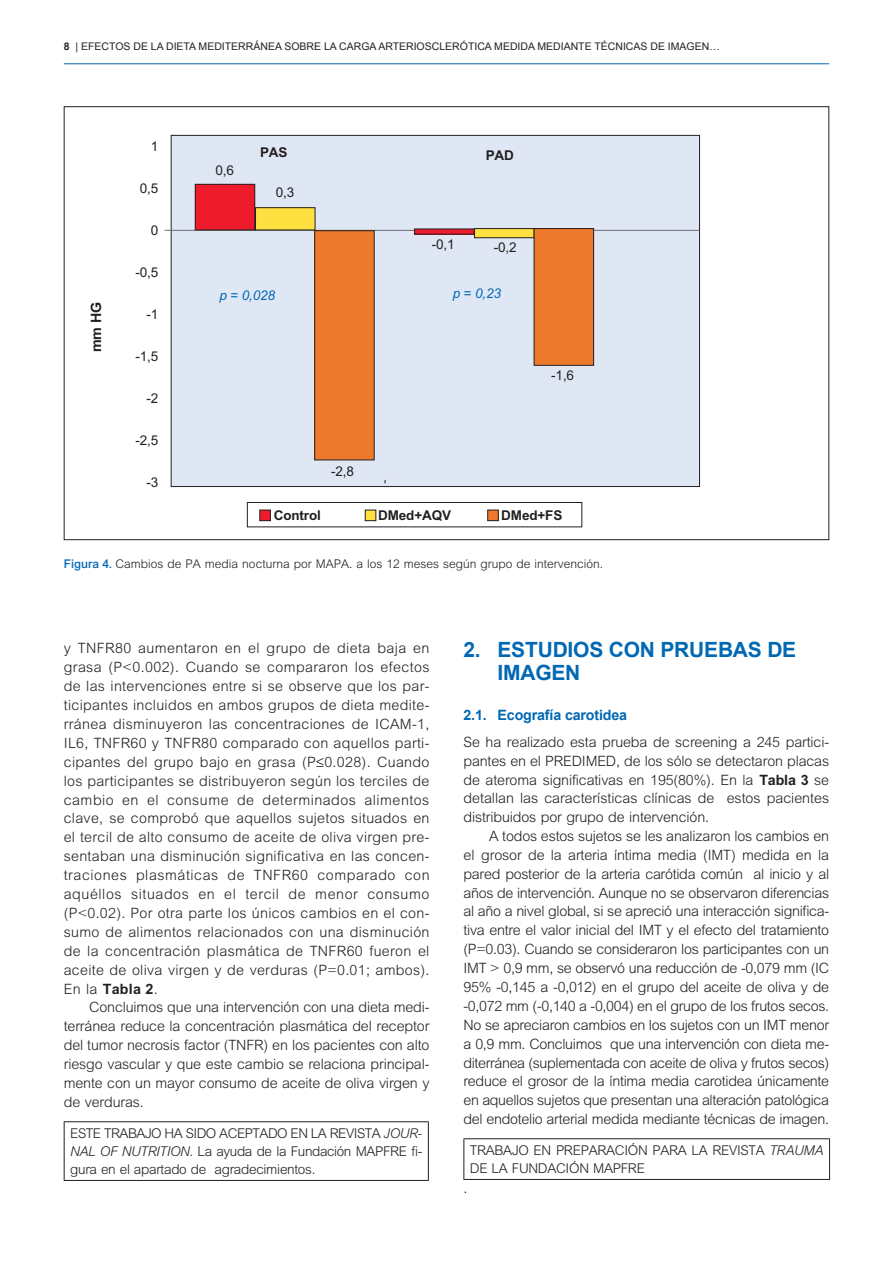
<style>
.page{position:relative;width:893px;height:1263px;background:#fff}
.page>*{position:absolute;margin:0;border:0;box-sizing:border-box;transform-origin:0 0}
.t1{font:700 21px/22.5px "Arial";letter-spacing:-.01em;color:#0168b3}
.t2{font:300 14.25px/18.9px "M Arial";letter-spacing:-.01em;color:#231f20;text-align:justify}
.t3{font:700 14.25px "Arial";letter-spacing:-.01em;color:#0168b3}
.t4{font:700 14.25px "M Arial";color:#231f20}
.t5{font:300 13.5px/18px "M Arial";letter-spacing:-.02em;color:#231f20;text-align:justify}
.t6{font:13.5px "M Arial";color:#231f20}
.t7{font:700 13.5px "M Arial";letter-spacing:-.01em;color:#231f20}
.t8{font:italic 13.5px "M Arial";color:#0168b3}
.t9{font:300 12px "M Arial";color:#231f20}
.t10{font:10.5px "Arial";color:#231f20}
.s1{font-weight:700}
.s2{font-family:"Arial";font-weight:500;color:#0168b3}
.s3{font-style:italic}
</style>
<div class="page">
<hr style="left:64px;top:63px;width:765px;height:1px;background:#0168b3">
<hr style="left:64px;top:1121px;width:365px;height:1px;background:#231f20">
<hr style="left:64px;top:1122px;width:1px;height:58px;background:#231f20">
<hr style="left:428px;top:1122px;width:1px;height:58px;background:#231f20">
<hr style="left:64px;top:1180px;width:365px;height:1px;background:#231f20">
<hr style="left:463px;top:1138px;width:367px;height:1px;background:#231f20">
<hr style="left:463px;top:1139px;width:1px;height:40px;background:#231f20">
<hr style="left:829px;top:1139px;width:1px;height:40px;background:#231f20">
<hr style="left:463px;top:1179px;width:367px;height:1px;background:#231f20">
<div style="left:171px;top:135px;width:528px;height:351px;background:#e0e7f4"></div>
<hr style="left:165px;top:230px;width:534px;height:1px;background:#6c6d70">
<div style="left:195px;top:184px;width:60px;height:46px;background:#ee1b2c"></div>
<div style="left:195px;top:184px;width:60px;height:46px;border:1px solid #231f20"></div>
<div style="left:255px;top:208px;width:60px;height:22px;background:#ffe041"></div>
<div style="left:255px;top:207px;width:60px;height:23px;border:1px solid #231f20"></div>
<div style="left:315px;top:231px;width:59px;height:229px;background:#ed792d"></div>
<div style="left:314px;top:230px;width:61px;height:230px;border:1px solid #231f20"></div>
<div style="left:415px;top:229px;width:59px;height:5px;background:#ee1b2c"></div>
<div style="left:475px;top:229px;width:59px;height:9px;background:#ffe041"></div>
<div style="left:474px;top:228px;width:60px;height:10px;border:1px solid #231f20"></div>
<div style="left:534px;top:229px;width:60px;height:136px;background:#ed792d"></div>
<div style="left:534px;top:228px;width:60px;height:138px;border:1px solid #231f20"></div>
<div style="left:247px;top:502px;width:335px;height:25px;border:1px solid #231f20"></div>
<div style="left:260px;top:510px;width:10px;height:11px;background:#ee1b2c"></div>
<div style="left:259px;top:510px;width:12px;height:11px;border:1px solid #231f20"></div>
<div style="left:365px;top:510px;width:11px;height:11px;background:#ffe041"></div>
<div style="left:365px;top:510px;width:11px;height:11px;border:1px solid #231f20"></div>
<div style="left:488px;top:510px;width:10px;height:11px;background:#ed792d"></div>
<div style="left:487px;top:510px;width:12px;height:11px;border:1px solid #231f20"></div>
<p class="t10" style="left:64px;top:40px;width:658px"><span class="s1">8</span> | EFECTOS DE LA DIETA MEDITERRÁNEA SOBRE LA CARGA ARTERIOSCLERóTICA MEDIDA MEDIANTE TÉCNICAS DE IMAGEN…</p>
<p class="t4" style="left:88px;top:352px;width:52px;rotate:-90deg">mm HG</p>
<p class="t6" style="left:151px;top:138px;width:9px">1</p>
<p class="t6" style="left:140px;top:180px;width:20px">0,5</p>
<p class="t6" style="left:151px;top:222px;width:9px">0</p>
<p class="t6" style="left:135px;top:264px;width:24px">-0,5</p>
<p class="t6" style="left:146px;top:306px;width:13px">-1</p>
<p class="t6" style="left:135px;top:348px;width:24px">-1,5</p>
<p class="t6" style="left:146px;top:390px;width:13px">-2</p>
<p class="t6" style="left:135px;top:432px;width:24px">-2,5</p>
<p class="t6" style="left:146px;top:474px;width:13px">-3</p>
<p class="t6" style="left:215px;top:163px;width:20px">0,6</p>
<p class="t7" style="left:260px;top:144px;width:29px">PAS</p>
<p class="t6" style="left:276px;top:185px;width:20px">0,3</p>
<p class="t7" style="left:486px;top:147px;width:30px">PAD</p>
<p class="t6" style="left:432px;top:237px;width:24px">-0,1</p>
<p class="t6" style="left:494px;top:239px;width:24px">-0,2</p>
<p class="t8" style="left:219px;top:287px;width:57px">p = 0,028</p>
<p class="t8" style="left:453px;top:285px;width:50px">p = 0,23</p>
<p class="t6" style="left:331px;top:464px;width:24px">-2,8</p>
<p class="t6" style="left:551px;top:368px;width:24px">-1,6</p>
<p class="t7" style="left:274px;top:507px;width:49px">Control</p>
<p class="t7" style="left:378px;top:507px;width:74px">DMed+AQV</p>
<p class="t7" style="left:501px;top:507px;width:63px">DMed+FS</p>
<p class="t9" style="left:64px;top:557px;width:541px"><span class="s2">Figura 4.</span> Cambios de PA media nocturna por MAPA. a los 12 meses según grupo de intervención.</p>
<p class="t2" style="left:64px;top:639px;width:367px">y TNFR80 aumentaron en el grupo de dieta baja en grasa (P&lt;0.002). Cuando se compararon los efectos de las intervenciones entre si se observe que los par&shy;ticipantes incluidos en ambos grupos de dieta medite&shy;rránea disminuyeron las concentraciones de ICAM-1, IL6, TNFR60 y TNFR80 comparado con aquellos parti&shy;cipantes del grupo bajo en grasa (P≤0.028). Cuando los participantes se distribuyeron según los terciles de cambio en el consume de determinados alimentos clave, se comprobó que aquellos sujetos situados en el tercil de alto consumo de aceite de oliva virgen pre&shy;sentaban una disminución significativa en las concen&shy;traciones plasmáticas de TNFR60 comparado con aquéllos situados en el tercil de menor consumo (P&lt;0.02). Por otra parte los únicos cambios en el con&shy;sumo de alimentos relacionados con una disminución de la concentración plasmática de TNFR60 fueron el aceite de oliva virgen y de verduras (P=0.01; ambos).<br>En la <span class="s1">Tabla 2</span>.</p>
<p class="t2" style="left:64px;top:998px;width:367px;text-indent:26px">Concluimos que una intervención con una dieta medi&shy;terránea reduce la concentración plasmática del receptor del tumor necrosis factor (TNFR) en los pacientes con alto riesgo vascular y que este cambio se relaciona principal&shy;mente con un mayor consumo de aceite de oliva virgen y de verduras.</p>
<p class="t5" style="left:70px;top:1125px;width:354px">ESTE TRABAJO HA SIDO ACEPTADO EN LA REVISTA <span class="s3">JOUR-NAL OF NUTRITION</span>. La ayuda de la Fundación MAPFRE fi&shy;gura en el apartado de agradecimientos.</p>
<h1 class="t1" style="left:497px;top:639px;width:300px;text-indent:-34px">2. ESTUDIOS CON PRUEBAS DE<br>IMAGEN</h1>
<p class="t3" style="left:463px;top:705px;width:165px">2.1. Ecografía carotidea</p>
<p class="t2" style="left:463px;top:733px;width:367px">Se ha realizado esta prueba de screening a 245 partici&shy;pantes en el PREDIMED, de los sólo se detectaron placas de ateroma significativas en 195(80%). En la <span class="s1">Tabla 3</span> se detallan las características clínicas de estos pacientes distribuidos por grupo de intervención.</p>
<p class="t2" style="left:463px;top:826px;width:367px;text-indent:26px">A todos estos sujetos se les analizaron los cambios en el grosor de la arteria íntima media (IMT) medida en la pared posterior de la arteria carótida común al inicio y al años de intervención. Aunque no se observaron diferencias al año a nivel global, si se apreció una interacción significa&shy;tiva entre el valor inicial del IMT y el efecto del tratamiento (P=0.03). Cuando se consideraron los participantes con un IMT &gt; 0,9 mm, se observó una reducción de -0,079 mm (IC 95% -0,145 a -0,012) en el grupo del aceite de oliva y de -0,072 mm (-0,140 a -0,004) en el grupo de los frutos secos.<br>No se apreciaron cambios en los sujetos con un IMT menor a 0,9 mm. Concluimos que una intervención con dieta me&shy;diterránea (suplementada con aceite de oliva y frutos secos) reduce el grosor de la íntima media carotidea únicamente en aquellos sujetos que presentan una alteración patológica del endotelio arterial medida mediante técnicas de imagen.</p>
<p class="t5" style="left:470px;top:1142px;width:355px">TRABAJO EN PREPARACIÓN PARA LA REVISTA <span class="s3">TRAUMA<br></span>DE LA FUNDACIÓN MAPFRE</p>
<p class="t2" style="left:463px;top:1178px;width:5px">.</p>
</div>
